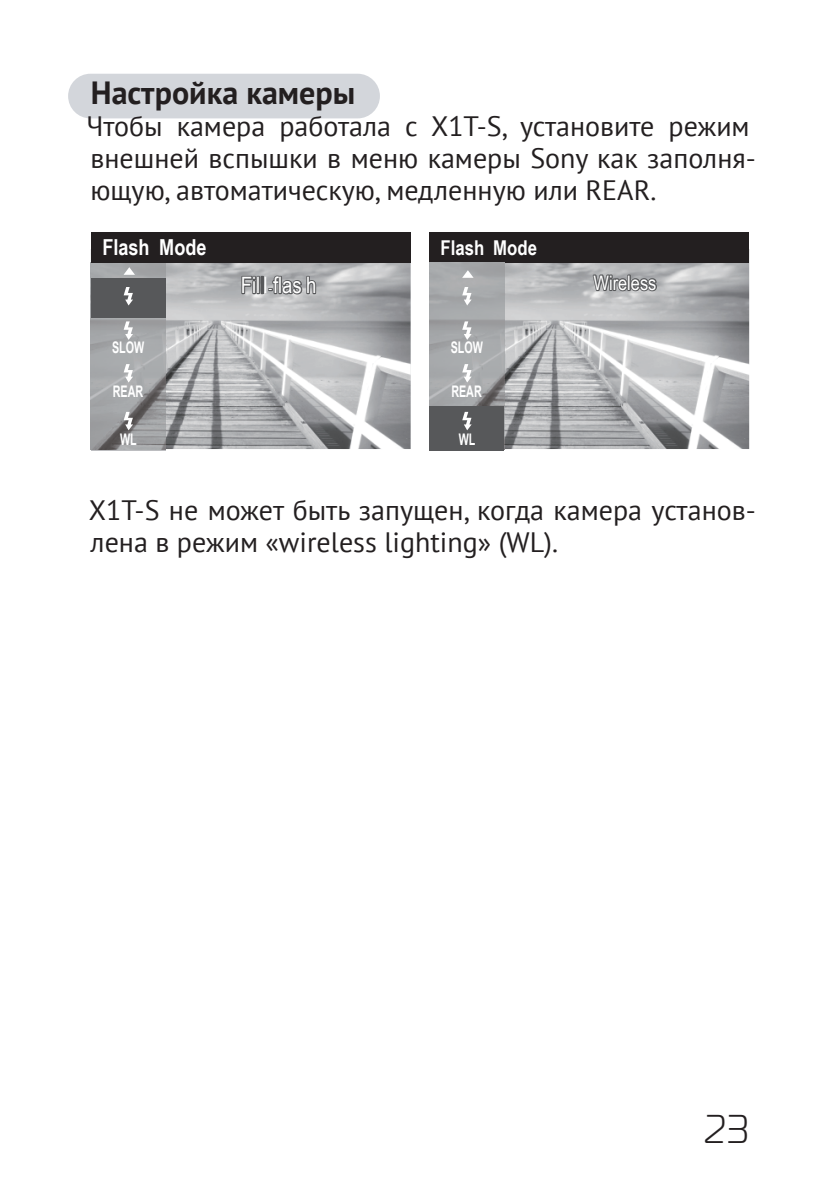
<style>
.page{position:relative;width:840px;height:1191px;background:#fff}
.page>*{position:absolute;margin:0;border:0;box-sizing:border-box;transform-origin:0 0}
.t1{font:40px "Magistral TT";color:#231f20}
.t2{font:700 32px "PT Sans";color:#231f20}
.t3{font:28px/32px "PT Sans";color:#231f20}
.t4{font:22.8px "Arial Narrow";color:#fff}
.t5{font:700 22px "Arial Narrow";color:#fff}
.t6{font:700 20.4px "Arial Narrow";color:#fff}
.t7{font:20px "Arial Narrow";color:#fff}
.t8{font:700 16px "Arial";color:#fff;scale:.67 1}
.s1{font-size:13.6px}
</style>
<div class="page">
<div style="left:68px;top:74px;width:312px;height:44px;background:#d3d6db;border-radius:22px"></div>
<img style="left:166px;top:262px;width:244px;height:187px">
<hr style="left:91px;top:449px;width:75px;height:2px;background:#bcbdc0">
<img style="left:91px;top:262px;width:75px;height:187px">
<div style="left:91px;top:232px;width:319px;height:30px;background:#231f20"></div>
<div style="left:91px;top:278px;width:75px;height:39px;background:#57585a"></div>
<svg style="left:124px;top:287px;width:9px;height:18px"></svg>
<svg style="left:123px;top:267px;width:12px;height:8px"></svg>
<svg style="left:124px;top:321px;width:9px;height:19px"></svg>
<svg style="left:124px;top:364px;width:9px;height:18px"></svg>
<svg style="left:124px;top:412px;width:9px;height:18px"></svg>
<svg style="left:240px;top:275px;width:16px;height:20px"></svg>
<div style="left:252px;top:280px;width:4px;height:14px;border:2px solid #57585a"></div>
<div style="left:256px;top:276px;width:4px;height:18px;border:2px solid #57585a"></div>
<div style="left:260px;top:276px;width:4px;height:18px;border:2px solid #57585a"></div>
<svg style="left:268px;top:274px;width:49px;height:22px"></svg>
<img style="left:504px;top:262px;width:244px;height:187px">
<div style="left:429px;top:232px;width:319px;height:30px;background:#231f20"></div>
<img style="left:429px;top:262px;width:75px;height:144px">
<svg style="left:462px;top:287px;width:9px;height:18px"></svg>
<svg style="left:462px;top:270px;width:11px;height:8px"></svg>
<svg style="left:462px;top:321px;width:9px;height:19px"></svg>
<svg style="left:462px;top:364px;width:9px;height:18px"></svg>
<div style="left:429px;top:406px;width:75px;height:45px;background:#57585a"></div>
<svg style="left:462px;top:412px;width:9px;height:18px"></svg>
<svg style="left:590px;top:262px;width:68px;height:63px;background:#a8a9ab"></svg>
<p class="t2" style="left:91px;top:72px;width:266px">Настройка камеры</p>
<p class="t3" style="left:86px;top:110px;width:670px">Чтобы камера работала с X1T-S, установите режим внешней вспышки в меню камеры Sony как заполня&shy;ющую, автоматическую, медленную или REAR.</p>
<p class="t5" style="left:102px;top:230px;width:106px">Flash Mode</p>
<p class="t8" style="left:112px;top:336px;width:50px">SLOW</p>
<p class="t8" style="left:113px;top:380px;width:47px">REAR</p>
<p class="t8" style="left:120px;top:428px;width:26px">WL</p>
<p class="t4" style="left:240px;top:268px;width:77px">Fil l<span class="s1">-</span>flas h</p>
<p class="t6" style="left:440px;top:232px;width:98px">Flash Mode</p>
<p class="t8" style="left:450px;top:336px;width:50px">SLOW</p>
<p class="t8" style="left:451px;top:380px;width:47px">REAR</p>
<p class="t8" style="left:458px;top:428px;width:26px">WL</p>
<p class="t7" style="left:593px;top:268px;width:64px">Wireless</p>
<p class="t3" style="left:89px;top:494px;width:668px">X1T-S не может быть запущен, когда камера установ&shy;лена в режим «wireless lighting» (WL).</p>
<h1 class="t1" style="left:702px;top:1105px;width:47px">23</h1>
</div>
